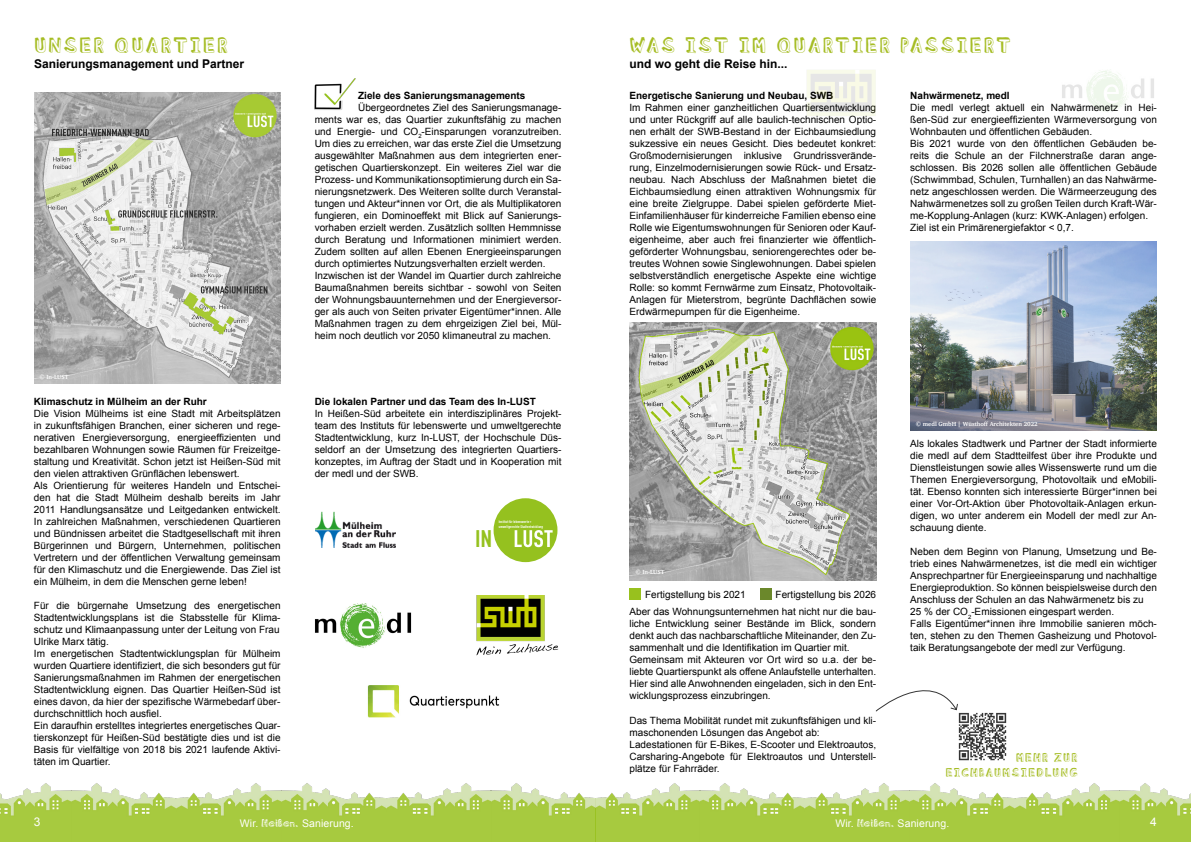
<style>
.page{position:relative;width:1191px;height:842px;background:#fff}
.page>*{position:absolute;margin:0;border:0;box-sizing:border-box;transform-origin:0 0}
.t1{font:700 23.7px "DIN Cond";color:#95c11f}
.t2{font:21px "Blockhead OT Dark Side";letter-spacing:.105em;color:#a6bd25}
.t3{font:700 12px "Arial";color:#000}
.t4{font:12px "Blockhead OT Dark Side";letter-spacing:.105em;color:#a6bd25}
.t5{font:12px "Arial";color:#fff}
.t6{font:10.5px "Arial";letter-spacing:.01em;color:#fff}
.t7{font:10px/12px "Arial";color:#000;text-align:justify}
.t8{font:700 10px "Arial";color:#000}
.t9{font:700 6px "Charter";color:#fff}
.t10{font:700 3.8px/4.6px "DIN Cond";color:#fff}
.s1{font-family:"Blockhead OT Dark Side"}
</style>
<div class="page">
<img style="left:0;top:783px;width:1191px;height:59px">
<img style="left:1062px;top:70px;width:92px;height:42px">
<img style="left:34px;top:92px;width:246px;height:291px">
<img style="left:910px;top:242px;width:247px;height:189px">
<img style="left:315px;top:511px;width:81px;height:37px">
<img style="left:315px;top:603px;width:96px;height:45px">
<img style="left:476px;top:595px;width:82px;height:61px">
<div style="left:493px;top:498px;width:64px;height:64px;background:#95c11f;border-radius:50%"></div>
<svg style="left:514px;top:530px;width:38px;height:17px"></svg>
<img style="left:314px;top:78px;width:42px;height:32px">
<img style="left:367px;top:685px;width:133px;height:33px">
<div style="left:629px;top:588px;width:12px;height:12px;background:#98c11e"></div>
<div style="left:760px;top:588px;width:11px;height:12px;background:#6b882b"></div>
<img style="left:629px;top:322px;width:247px;height:258px">
<img style="left:958px;top:712px;width:49px;height:49px">
<svg style="left:875px;top:690px;width:83px;height:22px"></svg>
<p class="t2" style="left:34px;top:27px;width:195px">UNSER QUARTIER</p>
<p class="t2" style="left:629px;top:27px;width:383px">WAS IST IM QUARTIER PASSIERT</p>
<p class="t3" style="left:34px;top:55px;width:212px">Sanierungsmanagement und Partner</p>
<p class="t3" style="left:629px;top:55px;width:160px">und wo geht die Reise hin...</p>
<p class="t9" style="left:39px;top:371px;width:31px">© In-LUST</p>
<p class="t8" style="left:34px;top:395px;width:174px">Klimaschutz in Mülheim an der Ruhr</p>
<p class="t7" style="left:34px;top:407px;width:248px">Die Vision Mülheims ist eine Stadt mit Arbeitsplätzen in zukunftsfähigen Branchen, einer sicheren und rege&shy;nerativen Energieversorgung, energieeffizienten und bezahlbaren Wohnungen sowie Räumen für Freizeitge&shy;staltung und Kreativität. Schon jetzt ist Heißen-Süd mit den vielen attraktiven Grünflächen lebenswert.</p>
<p class="t7" style="left:34px;top:479px;width:248px">Als Orientierung für weiteres Handeln und Entschei&shy;den hat die Stadt Mülheim deshalb bereits im Jahr 2011 Handlungsansätze und Leitgedanken entwickelt.<br>In zahlreichen Maßnahmen, verschiedenen Quartieren und Bündnissen arbeitet die Stadtgesellschaft mit ihren Bürgerinnen und Bürgern, Unternehmen, politischen Vertretern und der öffentlichen Verwaltung gemeinsam für den Klimaschutz und die Energiewende. Das Ziel ist ein Mülheim, in dem die Menschen gerne leben!</p>
<p class="t7" style="left:34px;top:599px;width:248px">Für die bürgernahe Umsetzung des energetischen Stadtentwicklungsplans ist die Stabsstelle für Klima&shy;schutz und Klimaanpassung unter der Leitung von Frau</p>
<p class="t7" style="left:34px;top:635px;width:77px">Ulrike Marx tätig.</p>
<p class="t7" style="left:34px;top:647px;width:248px">Im energetischen Stadtentwicklungsplan für Mülheim wurden Quartiere identifiziert, die sich besonders gut für Sanierungsmaßnahmen im Rahmen der energetischen Stadtentwicklung eignen. Das Quartier Heißen-Süd ist eines davon, da hier der spezifische Wärmebedarf über&shy;durchschnittlich hoch ausfiel.</p>
<p class="t7" style="left:34px;top:719px;width:248px">Ein daraufhin erstelltes integriertes energetisches Quar&shy;tierskonzept für Heißen-Süd bestätigte dies und ist die Basis für vielfältige von 2018 bis 2021 laufende Aktivi&shy;täten im Quartier.</p>
<p class="t8" style="left:358px;top:89px;width:169px">Ziele des Sanierungsmanagements</p>
<p class="t7" style="left:315px;top:102px;width:248px;text-indent:43px">Übergeordnetes Ziel des Sanierungsmanage&shy;ments war es, das Quartier zukunftsfähig zu machen und Energie- und CO<sub>2</sub>-Einsparungen voranzutreiben.<br>Um dies zu erreichen, war das erste Ziel die Umsetzung ausgewählter Maßnahmen aus dem integrierten ener&shy;getischen Quartierskonzept. Ein weiteres Ziel war die Prozess- und Kommunikationsoptimierung durch ein Sa&shy;nierungsnetzwerk. Des Weiteren sollte durch Veranstal&shy;tungen und Akteur*innen vor Ort, die als Multiplikatoren fungieren, ein Dominoeffekt mit Blick auf Sanierungs&shy;vorhaben erzielt werden. Zusätzlich sollten Hemmnisse durch Beratung und Informationen minimiert werden.<br>Zudem sollten auf allen Ebenen Energieeinsparungen durch optimiertes Nutzungsverhalten erzielt werden.</p>
<p class="t7" style="left:315px;top:270px;width:248px">Inzwischen ist der Wandel im Quartier durch zahlreiche Baumaßnahmen bereits sichtbar - sowohl von Seiten der Wohnungsbauunternehmen und der Energieversor&shy;ger als auch von Seiten privater Eigentümer*innen. Alle Maßnahmen tragen zu dem ehrgeizigen Ziel bei, Mül&shy;heim noch deutlich vor 2050 klimaneutral zu machen.</p>
<p class="t8" style="left:315px;top:395px;width:222px">Die lokalen Partner und das Team des In-LUST</p>
<p class="t7" style="left:315px;top:408px;width:248px">In Heißen-Süd arbeitete ein interdisziplinäres Projekt&shy;team des Instituts für lebenswerte und umweltgerechte Stadtentwicklung, kurz In-LUST, der Hochschule Düs&shy;seldorf an der Umsetzung des integrierten Quartiers&shy;konzeptes, im Auftrag der Stadt und in Kooperation mit der medl und der SWB.</p>
<p class="t10" style="left:499px;top:520px;width:46px">Institut für lebenswerte + umweltgerechte Stadtentwicklung</p>
<p class="t1" style="left:475px;top:524px;width:19px">IN</p>
<p class="t8" style="left:629px;top:89px;width:205px">Energetische Sanierung und Neubau, SWB</p>
<p class="t7" style="left:629px;top:102px;width:248px">Im Rahmen einer ganzheitlichen Quartiersentwicklung und unter Rückgriff auf alle baulich-technischen Optio&shy;nen erhält der SWB-Bestand in der Eichbaumsiedlung sukzessive ein neues Gesicht. Dies bedeutet konkret:<br>Großmodernisierungen inklusive Grundrissverände&shy;rung, Einzelmodernisierungen sowie Rück- und Ersatz&shy;neubau. Nach Abschluss der Maßnahmen bietet die Eichbaumsiedlung einen attraktiven Wohnungsmix für eine breite Zielgruppe. Dabei spielen geförderte Miet-Einfamilienhäuser für kinderreiche Familien ebenso eine Rolle wie Eigentumswohnungen für Senioren oder Kauf&shy;eigenheime, aber auch frei finanzierter wie öffentlich&shy;geförderter Wohnungsbau, seniorengerechtes oder be&shy;treutes Wohnen sowie Singlewohnungen. Dabei spielen selbstverständlich energetische Aspekte eine wichtige Rolle: so kommt Fernwärme zum Einsatz, Photovoltaik-Anlagen für Mieterstrom, begrünte Dachflächen sowie Erdwärmepumpen für die Eigenheime.</p>
<p class="t9" style="left:635px;top:567px;width:31px">© In-LUST</p>
<p class="t7" style="left:645px;top:588px;width:102px">Fertigstellung bis 2021</p>
<p class="t7" style="left:775px;top:588px;width:102px">Fertigstellung bis 2026</p>
<p class="t7" style="left:629px;top:606px;width:248px">Aber das Wohnungsunternehmen hat nicht nur die bau&shy;liche Entwicklung seiner Bestände im Blick, sondern denkt auch das nachbarschaftliche Miteinander, den Zu&shy;sammenhalt und die Identifikation im Quartier mit.</p>
<p class="t7" style="left:629px;top:654px;width:248px">Gemeinsam mit Akteuren vor Ort wird so u.a. der be&shy;liebte Quartierspunkt als offene Anlaufstelle unterhalten.<br>Hier sind alle Anwohnenden eingeladen, sich in den Ent&shy;wicklungsprozess einzubringen.</p>
<p class="t7" style="left:629px;top:714px;width:248px">Das Thema Mobilität rundet mit zukunftsfähigen und kli&shy;maschonenden Lösungen das Angebot ab:</p>
<p class="t7" style="left:629px;top:738px;width:248px">Ladestationen für E-Bikes, E-Scooter und Elektroautos, Carsharing-Angebote für Elektroautos und Unterstell&shy;plätze für Fahrräder.</p>
<p class="t8" style="left:910px;top:89px;width:101px">Nahwärmenetz, medl</p>
<p class="t7" style="left:910px;top:102px;width:248px">Die medl verlegt aktuell ein Nahwärmenetz in Hei&shy;ßen-Süd zur energieeffizienten Wärmeversorgung von Wohnbauten und öffentlichen Gebäuden.</p>
<p class="t7" style="left:910px;top:138px;width:248px">Bis 2021 wurde von den öffentlichen Gebäuden be&shy;reits die Schule an der Filchnerstraße daran ange&shy;schlossen. Bis 2026 sollen alle öffentlichen Gebäude (Schwimmbad, Schulen, Turnhallen) an das Nahwärme&shy;netz angeschlossen werden. Die Wärmeerzeugung des Nahwärmenetzes soll zu großen Teilen durch Kraft-Wär&shy;me-Kopplung-Anlagen (kurz: KWK-Anlagen) erfolgen.</p>
<p class="t7" style="left:910px;top:222px;width:165px">Ziel ist ein Primärenergiefaktor &lt; 0,7.</p>
<p class="t9" style="left:916px;top:419px;width:123px">© medl GmbH | Wüsthoff Architekten 2022</p>
<p class="t7" style="left:910px;top:438px;width:248px">Als lokales Stadtwerk und Partner der Stadt informierte die medl auf dem Stadtteilfest über ihre Produkte und Dienstleistungen sowie alles Wissenswerte rund um die Themen Energieversorgung, Photovoltaik und eMobili&shy;tät. Ebenso konnten sich interessierte Bürger*innen bei einer Vor-Ort-Aktion über Photovoltaik-Anlagen erkun&shy;digen, wo unter anderem ein Modell der medl zur An&shy;schauung diente.</p>
<p class="t7" style="left:910px;top:546px;width:248px">Neben dem Beginn von Planung, Umsetzung und Be&shy;trieb eines Nahwärmenetzes, ist die medl ein wichtiger Ansprechpartner für Energieeinsparung und nachhaltige Energieproduktion. So können beispielsweise durch den Anschluss der Schulen an das Nahwärmenetz bis zu</p>
<p class="t7" style="left:910px;top:606px;width:205px">25 % der CO<sub>2</sub>-Emissionen eingespart werden.</p>
<p class="t7" style="left:910px;top:618px;width:248px">Falls Eigentümer*innen ihre Immobilie sanieren möch&shy;ten, stehen zu den Themen Gasheizung und Photovol&shy;taik Beratungsangebote der medl zur Verfügung.</p>
<p class="t4" style="left:1016px;top:747px;width:63px">MEHR ZUR</p>
<p class="t4" style="left:945px;top:762px;width:133px">EICHBAUMSIEDLUNG</p>
<p class="t5" style="left:34px;top:813px;width:8px">3</p>
<p class="t5" style="left:1150px;top:813px;width:8px">4</p>
<p class="t6" style="left:240px;top:817px;width:115px">Wir. <span class="s1">Heißen.</span> Sanierung.</p>
<p class="t6" style="left:835px;top:817px;width:115px">Wir. <span class="s1">Heißen.</span> Sanierung.</p>
</div>
